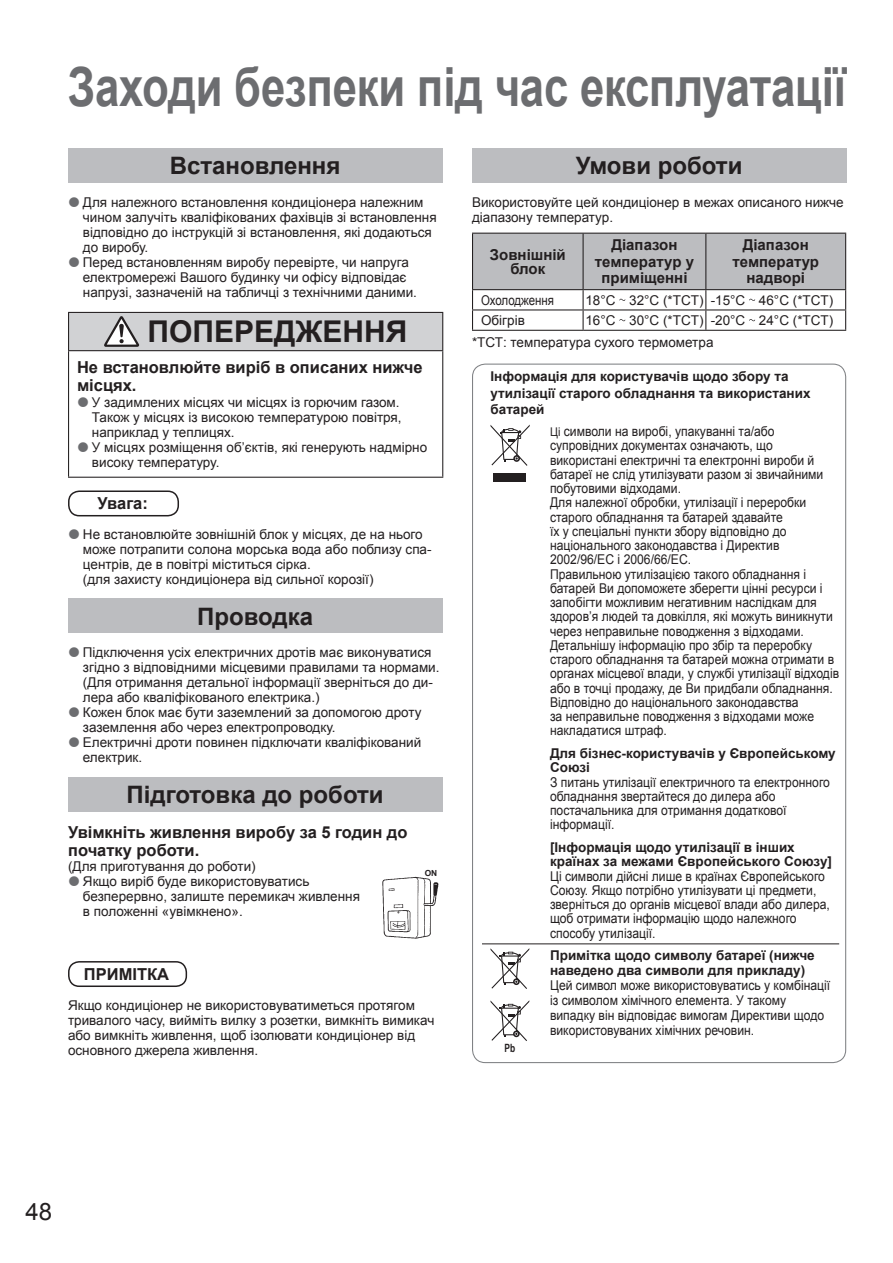
<style>
.page{position:relative;width:893px;height:1263px;background:#fff}
.page>*{position:absolute;margin:0;border:0;box-sizing:border-box;transform-origin:0 0}
.t1{font:700 54px "Arial";letter-spacing:-.005em;color:#6c6d70;scale:.81 1}
.t2{font:700 30px "Arial";color:#231f20}
.t3{font:700 24px "Arial";color:#231f20}
.t4{font:24px "Arial";color:#231f20}
.t5{font:700 16.5px/18px "Arial";color:#231f20}
.t6{font:700 15px/16.5px "Arial";color:#231f20;text-align:center}
.t7{font:13.5px/15px "Arial";color:#231f20}
.t8{font:13.5px/14.2px "Arial";color:#231f20;scale:.9 1}
.t9{font:700 13.5px/16.5px "Arial";color:#231f20}
.t10{font:13.5px "Arial";color:#231f20;scale:.85 1}
.t11{font:700 11.4px "Arial Narrow";color:#231f20;scale:.9 1}
.t12{font:700 8.4px "Arial";color:#231f20}
.s1{font-size:12px}
</style>
<div class="page">
<div style="left:68px;top:149px;width:374px;height:34px;background:#bcbdc0"></div>
<div style="left:69px;top:312px;width:374px;height:39px;background:#d1d2d4"></div>
<hr style="left:68px;top:312px;width:375px;height:1px;background:#231f20">
<hr style="left:68px;top:313px;width:1px;height:37px;background:#231f20">
<hr style="left:442px;top:313px;width:1px;height:37px;background:#231f20">
<hr style="left:68px;top:350px;width:375px;height:1px;background:#231f20">
<hr style="left:68px;top:351px;width:1px;height:126px;background:#231f20">
<hr style="left:442px;top:351px;width:1px;height:126px;background:#231f20">
<hr style="left:68px;top:477px;width:375px;height:1px;background:#231f20">
<svg style="left:104px;top:316px;width:35px;height:31px"></svg>
<div style="left:68px;top:490px;width:111px;height:26px;border:2px solid #231f20;border-radius:10px"></div>
<div style="left:68px;top:599px;width:374px;height:34px;background:#bcbdc0"></div>
<div style="left:68px;top:777px;width:374px;height:34px;background:#bcbdc0"></div>
<img style="left:382px;top:876px;width:57px;height:63px">
<div style="left:68px;top:961px;width:119px;height:26px;border:2px solid #231f20;border-radius:10px"></div>
<div style="left:472px;top:149px;width:374px;height:34px;background:#bcbdc0"></div>
<hr style="left:583px;top:330px;width:263px;height:1px;background:#231f20">
<hr style="left:472px;top:330px;width:111px;height:1px;background:#231f20">
<svg style="left:472px;top:233px;width:374px;height:97px"></svg>
<hr style="left:482px;top:943px;width:357px;height:1px;background:#231f20">
<svg style="left:490px;top:425px;width:40px;height:41px"></svg>
<div style="left:494px;top:473px;width:32px;height:9px;background:#231f20"></div>
<svg style="left:490px;top:948px;width:39px;height:41px"></svg>
<svg style="left:490px;top:1000px;width:39px;height:41px"></svg>
<h1 class="t1" style="left:68px;top:57px;width:962px">Заходи безпеки під час експлуатації</h1>
<h3 class="t3" style="left:170px;top:153px;width:172px">Встановлення</h3>
<p class="t7" style="left:83px;top:195px;width:355px">Для належного встановлення кондиціонера належним чином залучіть кваліфікованих фахівців зі встановлення відповідно до інструкцій зі встановлення, які додаються до виробу.<br>Перед встановленням виробу перевірте, чи напруга електромережі Вашого будинку чи офісу відповідає напрузі, зазначеній на табличці з технічними даними.</p>
<h2 class="t2" style="left:148px;top:315px;width:261px">ПОПЕРЕДЖЕННЯ</h2>
<p class="t5" style="left:77px;top:359px;width:347px">Не встановлюйте виріб в описаних нижче місцях.</p>
<p class="t7" style="left:92px;top:395px;width:337px">У задимлених місцях чи місцях із горючим газом.<br>Також у місцях із високою температурою повітря, наприклад у теплицях.<br>У місцях розміщення об’єктів, які генерують надмірно високу температуру.</p>
<p class="t5" style="left:98px;top:494px;width:52px">Увага:</p>
<p class="t7" style="left:83px;top:527px;width:350px">Не встановлюйте зовнішній блок у місцях, де на нього може потрапити солона морська вода або поблизу спа&shy;центрів, де в повітрі міститься сірка.<br>(для захисту кондиціонера від сильної корозії)</p>
<h3 class="t3" style="left:197px;top:603px;width:117px">Проводка</h3>
<p class="t7" style="left:83px;top:645px;width:358px">Підключення усіх електричних дротів має виконуватися згідно з відповідними місцевими правилами та нормами. (Для отримання детальної інформації зверніться до ди&shy;лера або кваліфікованого електрика.)<br>Кожен блок має бути заземлений за допомогою дроту заземлення або через електропроводку.<br>Електричні дроти повинен підключати кваліфікований електрик.</p>
<h3 class="t3" style="left:127px;top:781px;width:259px">Підготовка до роботи</h3>
<p class="t5" style="left:68px;top:823px;width:341px">Увімкніть живлення виробу за 5 годин до початку роботи.</p>
<p class="t7" style="left:83px;top:859px;width:279px;text-indent:-15px">(Для приготування до роботи)<br>Якщо виріб буде використовуватись безперервно, залиште перемикач живлення в положенні «увімкнено».</p>
<p class="t12" style="left:425px;top:868px;width:14px">ON</p>
<h3 class="t3" style="left:576px;top:153px;width:168px">Умови роботи</h3>
<p class="t7" style="left:472px;top:195px;width:373px">Використовуйте цей кондиціонер в межах описаного нижче діапазону температур.</p>
<p class="t6" style="left:490px;top:248px;width:77px;line-height:13.5px">Зовнішній блок</p>
<p class="t6" style="left:595px;top:237px;width:101px">Діапазон температур у приміщенні</p>
<p class="t6" style="left:732px;top:237px;width:88px">Діапазон температур надворі</p>
<p class="t10" style="left:481px;top:292px;width:88px">Охолодження</p>
<p class="t7" style="left:585px;top:292px;width:249px">18°C 32°C (*TCT) -15°C 46°C (*TCT)</p>
<p class="t7" style="left:481px;top:313px;width:45px">Обігрів</p>
<p class="t7" style="left:472px;top:309px;width:363px;line-height:21.8px;text-indent:113px">16°C 30°C (*TCT) -20°C 24°C (*TCT) *ТСТ: температура сухого термометра</p>
<p class="t9" style="left:490px;top:368px;width:322px">Інформація для користувачів щодо збору та утилізації старого обладнання та використаних батарей</p>
<p class="t8" style="left:550px;top:424px;width:323px"><span class="s1">Ці</span> символи на виробі, упакуванні та/або супровідних документах означають, що використані електричні та електронні вироби й батареї не слід утилізувати разом зі звичайними побутовими відходами.<br>Для належної обробки, утилізації і переробки старого обладнання та батарей здавайте<br>їх у спеціальні пункти збору відповідно до національного законодавства і Директив 2002/96/EC і 2006/66/EC.<br>Правильною утилізацією такого обладнання і батарей Ви допоможете зберегти цінні ресурси і запобігти можливим негативним наслідкам для здоров’я людей та довкілля, які можуть виникнути через неправильне поводження з відходами.<br>Детальнішу інформацію про збір та переробку старого обладнання та батарей можна отримати в органах місцевої влади, у службі утилізації відходів або в точці продажу, де Ви придбали обладнання.<br>Відповідно до національного законодавства<br>за неправильне поводження з відходами може накладатися штраф.</p>
<p class="t9" style="left:550px;top:746px;width:287px;line-height:14.2px">Для бізнес-користувачів у Європейському<br>Союзі</p>
<p class="t8" style="left:550px;top:775px;width:312px">З питань утилізації електричного та електронного обладнання звертайтеся до дилера або постачальника для отримання додаткової інформації.</p>
<p class="t9" style="left:550px;top:840px;width:283px;line-height:14.2px">[Інформація щодо утилізації в інших країнах за межами Європейського Союзу]</p>
<p class="t8" style="left:550px;top:869px;width:313px">Ці символи дійсні лише в країнах Європейського Союзу. Якщо потрібно утилізувати ці предмети, зверніться до органів місцевої влади або дилера, щоб отримати інформацію щодо належного способу утилізації.</p>
<p class="t5" style="left:84px;top:965px;width:87px">ПРИМІТКА</p>
<p class="t7" style="left:68px;top:998px;width:368px">Якщо кондиціонер не використовуватиметься протягом тривалого часу, вийміть вилку з розетки, вимкніть вимикач або вимкніть живлення, щоб ізолювати кондиціонер від основного джерела живлення.</p>
<p class="t11" style="left:505px;top:1041px;width:13px">Pb</p>
<p class="t9" style="left:550px;top:947px;width:266px;line-height:15px">Примітка щодо символу батареї (нижче наведено два символи для прикладу)</p>
<p class="t8" style="left:550px;top:977px;width:313px;line-height:15px">Цей символ може використовуватись у комбінації із символом хімічного елемента. У такому випадку він відповідає вимогам Директиви щодо використовуваних хімічних речовин.</p>
<h3 class="t4" style="left:26px;top:1198px;width:28px">48</h3>
</div>
